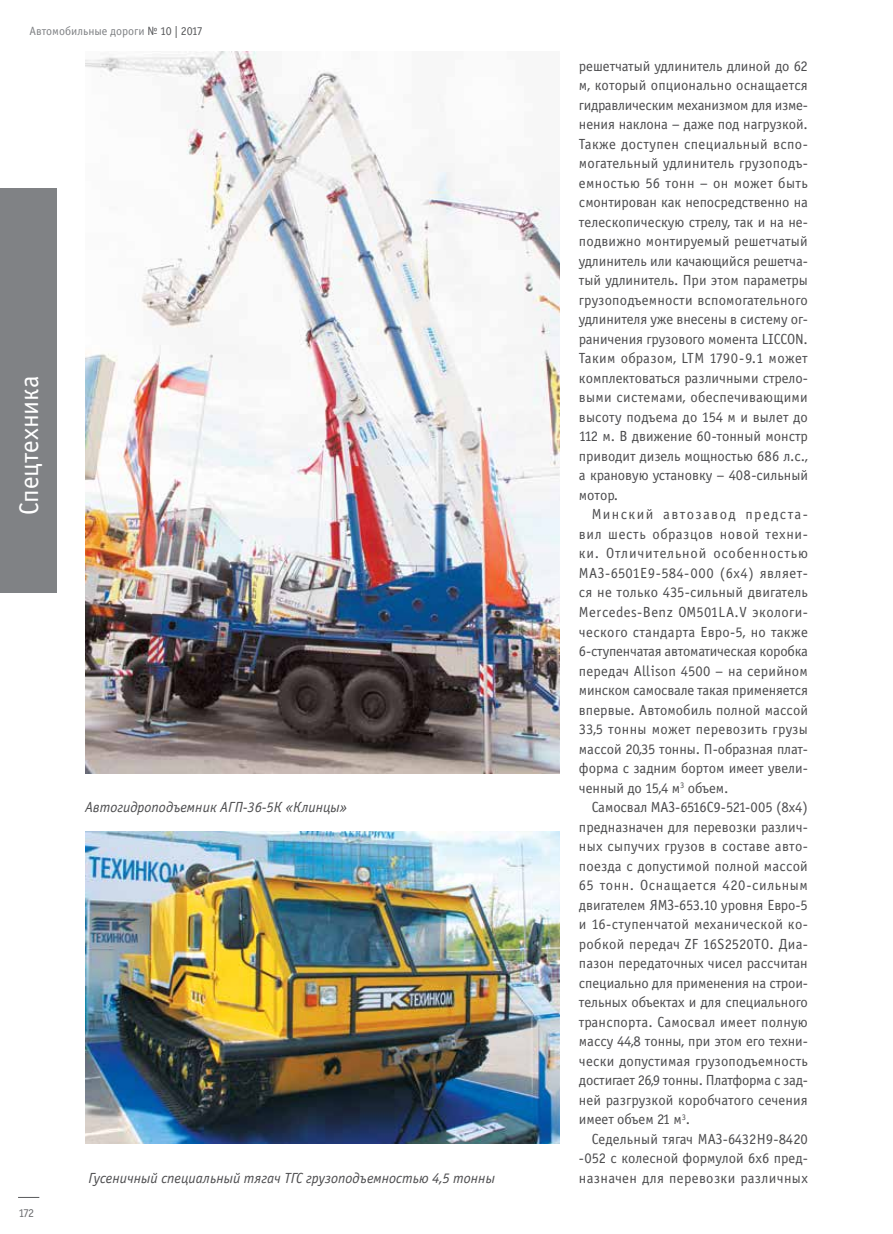
<style>
.page{position:relative;width:893px;height:1234px;background:#fff}
.page>*{position:absolute;margin:0;border:0;box-sizing:border-box;transform-origin:0 0}
.t1{font:27px "Officina Sans Book C";color:#fff}
.t2{font:14.7px/19.5px "Officina Sans Book C";color:#4d4d4f;text-align:justify}
.t3{font:italic 14.7px "Officina Sans Book C";color:#4d4d4f}
.t4{font:14.7px "Officina Sans Book C";letter-spacing:.025em;color:#4d4d4f}
.t5{font:12px "Officina Sans Book C";color:#808285}
.t6{font:12px "Officina Sans Book C";color:#6d6e71}
.s1{color:#58595b}
</style>
<div class="page">
<svg style="left:19px;top:1196px;width:20px;height:1px"></svg>
<div style="left:0;top:188px;width:56px;height:404px;background:#808285"></div>
<img style="left:85px;top:831px;width:475px;height:312px">
<img style="left:85px;top:51px;width:475px;height:722px">
<p class="t5" style="left:29px;top:24px;width:175px">Автомобильные дороги <span class="s1">№ 10 | 2017</span></p>
<h1 class="t1" style="left:14px;top:515px;width:141px;rotate:-90deg">Спецтехника</h1>
<p class="t3" style="left:85px;top:799px;width:264px">Автогидроподъемник АГП-36-5К «Клинцы»</p>
<p class="t2" style="left:579px;top:56px;width:231px">решетчатый удлинитель длиной до 62 м, который опционально оснащается гидравлическим механизмом для изме&shy;нения наклона – даже под нагрузкой.<br>Также доступен специальный вспо&shy;могательный удлинитель грузоподъ&shy;емностью 56 тонн – он может быть смонтирован как непосредственно на телескопическую стрелу, так и на не&shy;подвижно монтируемый решетчатый удлинитель или качающийся решетча&shy;тый удлинитель. При этом параметры грузоподъемности вспомогательного удлинителя уже внесены в систему ог&shy;раничения грузового момента LICCON.<br>Таким образом, LTM 1790-9.1 может комплектоваться различными стрело&shy;выми системами, обеспечивающими высоту подъема до 154 м и вылет до 112 м. В движение 60-тонный монстр приводит дизель мощностью 686 л.с., а крановую установку – 408-сильный мотор.</p>
<p class="t2" style="left:579px;top:505px;width:231px;text-indent:13px">Минский автозавод предста&shy;вил шесть образцов новой техни&shy;ки. Отличительной особенностью МАЗ-6501Е9-584-000 (6х4) являет&shy;ся не только 435-сильный двигатель Mercedes-Benz ОМ 501LA.V экологи&shy;ческого стандарта Евро-5, но также 6-ступенчатая автоматическая коробка передач Allison 4500 – на серийном минском самосвале такая применяется впервые. Автомобиль полной массой 33,5 тонны может перевозить грузы массой 20,35 тонны. П-образная плат&shy;форма с задним бортом имеет увели&shy;ченный до 15,4 м<sup>3</sup> объем.</p>
<p class="t2" style="left:579px;top:797px;width:230px;text-indent:13px">Самосвал МАЗ-6516С9-521-005 (8х4) предназначен для перевозки различ&shy;ных сыпучих грузов в составе авто&shy;поезда с допустимой полной массой 65 тонн. Оснащается 420-сильным двигателем ЯМЗ-653.10 уровня Евро-5 и 16-ступенчатой механической ко&shy;робкой передач ZF 16S2520TO. Диа&shy;пазон передаточных чисел рассчитан специально для применения на строи&shy;тельных объектах и для специального транспорта. Самосвал имеет полную массу 44,8 тонны, при этом его техни&shy;чески допустимая грузоподъемность достигает 26,9 тонны. Платформа с зад&shy;ней разгрузкой коробчатого сечения имеет объем 21 м<sup>3</sup>.</p>
<p class="t2" style="left:579px;top:1129px;width:230px;text-align:right">Седельный тягач МАЗ-6432Н 9-8420 -052 с колесной формулой 6х6 пред-</p>
<p class="t6" style="left:18px;top:1206px;width:17px">172</p>
<p class="t3" style="left:88px;top:1169px;width:408px">Гусеничный специальный тягач ТГС грузоподъемностью 4,5 тонны</p>
<p class="t4" style="left:579px;top:1169px;width:230px">назначен для перевозки различных</p>
</div>
